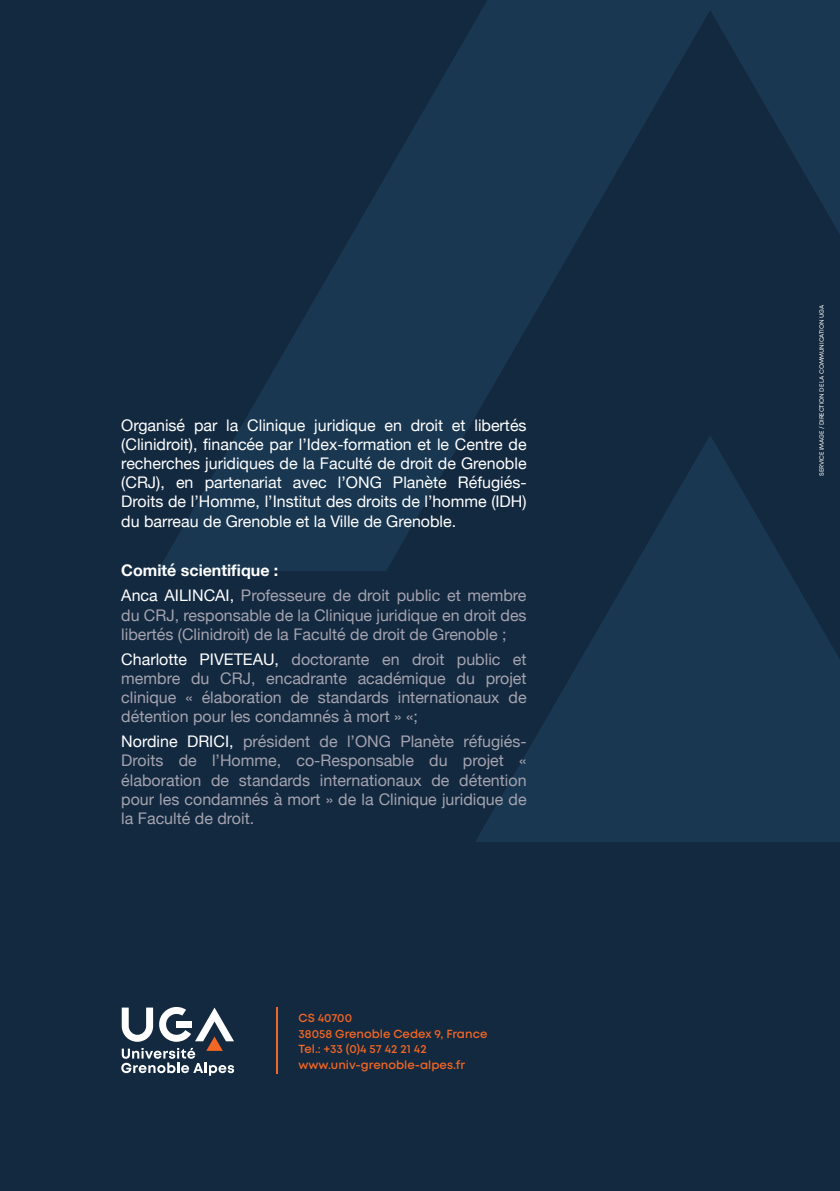
<style>
.page{position:relative;width:840px;height:1191px;background:#fff}
.page>*{position:absolute;margin:0;border:0;box-sizing:border-box;transform-origin:0 0}
.t1{font:16px/19.2px "Helvetica Neue";color:#a4a3af}
.t2{font:16px/19.2px "Helvetica Neue";color:#fff;text-align:justify}
.t3{font:600 11.8px/15.6px "Mont";color:#f36623}
.t4{font:6.2px "Mont";letter-spacing:-.02em;color:#fff}
.s1{font-weight:700;color:#fff}
.s2{color:#fff}
</style>
<div class="page">
<div style="left:0;top:0;width:839px;height:1191px;background:#132940"></div>
<svg style="left:475px;top:571px;width:364px;height:271px;fill:#193751"></svg>
<svg style="left:158px;top:0;width:681px;height:571px"></svg>
<svg style="left:121px;top:1007px;width:113px;height:68px"></svg>
<hr style="left:276px;top:1007px;width:1px;height:66px;background:#f36623">
<p class="t2" style="left:121px;top:416px;width:406px">Organisé par la Clinique juridique en droit et libertés (Clinidroit), financée par l’Idex-formation et le Centre de recherches juridiques de la Faculté de droit de Grenoble (CRJ), en partenariat avec l’ONG Planète Réfugiés-Droits de l’Homme, l’Institut des droits de l’homme (IDH) du barreau de Grenoble et la Ville de Grenoble.</p>
<p class="t1" style="left:121px;top:559px;width:406px;line-height:24.8px"><span class="s1">Comité scientifique :<br></span><span class="s2">Anca AILINCAI,</span> Professeure de droit public et membre</p>
<p class="t1" style="left:121px;top:606px;width:406px">du CRJ, responsable de la Clinique juridique en droit des libertés (Clinidroit) de la Faculté de droit de Grenoble ;</p>
<p class="t1" style="left:121px;top:650px;width:406px;text-align:justify"><span class="s2">Charlotte PIVETEAU,</span> doctorante en droit public et membre du CRJ, encadrante académique du projet clinique « élaboration de standards internationaux de détention pour les condamnés à mort » «;</p>
<p class="t1" style="left:121px;top:732px;width:406px;text-align:justify"><span class="s2">Nordine DRICI,</span> président de l’ONG Planète réfugiés-Droits de l’Homme, co-Responsable du projet « élaboration de standards internationaux de détention pour les condamnés à mort » de la Clinique juridique de la Faculté de droit.</p>
<p class="t3" style="left:298px;top:1010px;width:190px">CS 40700<br>38058 Grenoble Cedex 9, France<br>Tel.: +33 (0)4 57 42 21 42 www.univ-grenoble-alpes.fr</p>
<p class="t4" style="left:817px;top:476px;width:172px;rotate:-90deg">SERVICE IMAGE / DIRECTION DE LA COMMUNICATION UGA</p>
</div>
